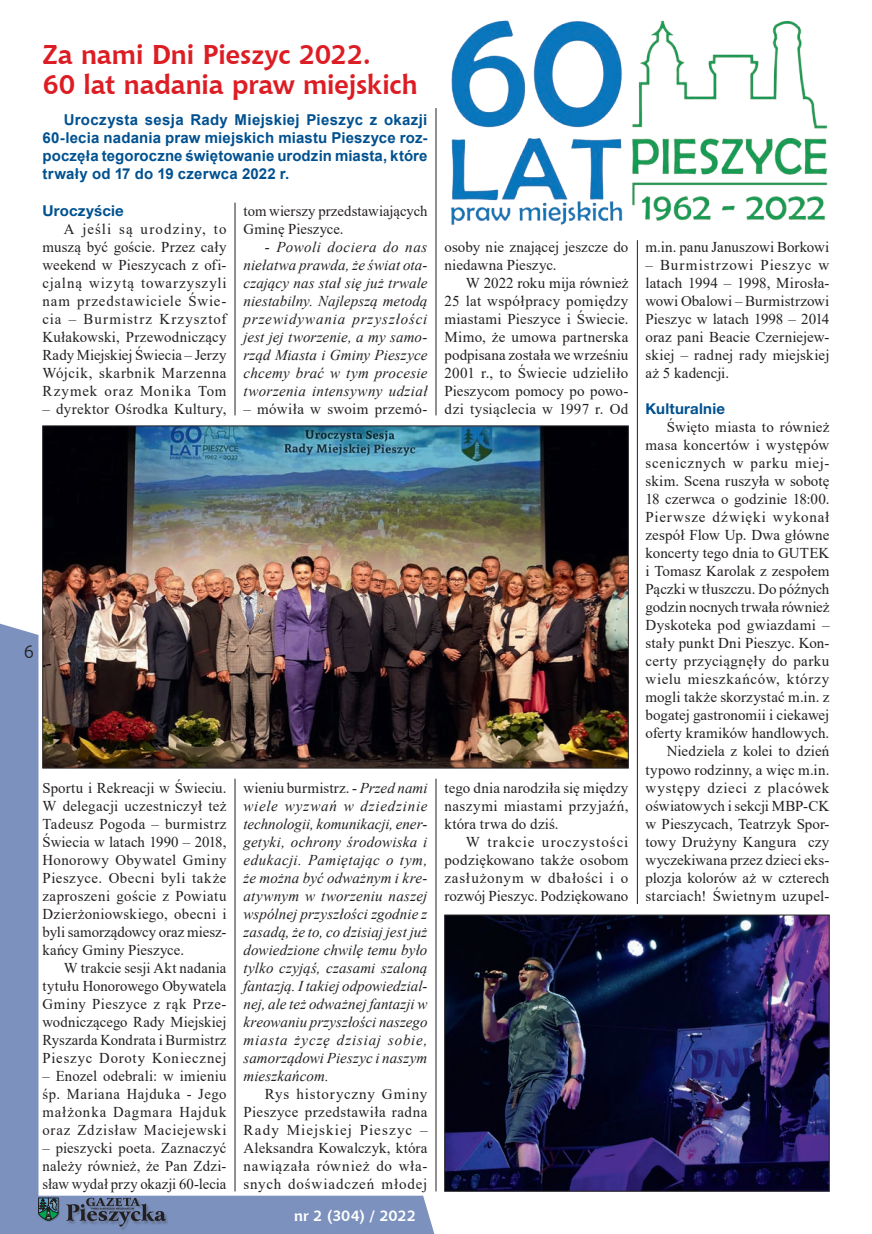
<style>
.page{position:relative;width:872px;height:1234px;background:#fff}
.page>*{position:absolute;margin:0;border:0;box-sizing:border-box;transform-origin:0 0}
.t1{font:700 27px/30px "Chianti BT";letter-spacing:-.005em;color:#dd1d24}
.t2{font:18px "Chianti BT";color:#231f20}
.t3{font:15px/18px "Times New Roman";letter-spacing:.015em;color:#231f20;text-align:justify}
.t4{font:italic 15px/18px "Times New Roman";letter-spacing:.02em;color:#231f20;text-align:justify}
.t5{font:700 15px/18px "Arial";letter-spacing:.005em;color:#015190;text-align:justify}
.t6{font:700 15px "Helvetica Neue LT Pro";letter-spacing:.015em;color:#015190}
.t7{font:700 15px "Chianti BT";letter-spacing:-.005em;color:#fff}
.s1{font-style:normal}
</style>
<div class="page">
<svg style="left:0;top:623px;width:438px;height:610px"></svg>
<hr style="left:235px;top:202px;width:1px;height:213px;background:#231f20">
<hr style="left:235px;top:778px;width:1px;height:413px;background:#231f20">
<hr style="left:637px;top:240px;width:1px;height:663px;background:#231f20">
<hr style="left:436px;top:108px;width:1px;height:307px;background:#231f20">
<hr style="left:436px;top:778px;width:1px;height:413px;background:#231f20">
<img style="left:444px;top:914px;width:385px;height:277px">
<img style="left:42px;top:425px;width:586px;height:343px">
<img style="left:450px;top:20px;width:378px;height:205px">
<h1 class="t1" style="left:43px;top:38px;width:376px">Za nami Dni Pieszyc 2022.<br>60 lat nadania praw miejskich</h1>
<p class="t5" style="left:43px;top:110px;width:386px;text-indent:21px">Uroczysta sesja Rady Miejskiej Pieszyc z okazji 60-lecia nadania praw miejskich miastu Pieszyce roz&shy;poczęła tegoroczne świętowanie urodzin miasta, które trwały od 17 do 19 czerwca 2022 r.</p>
<p class="t6" style="left:43px;top:201px;width:83px">Uroczyście</p>
<p class="t3" style="left:43px;top:219px;width:185px;text-indent:21px">A jeśli są urodziny, to muszą być goście. Przez cały weekend w Pieszycach z ofi&shy;cjalną wizytą towarzyszyli nam przedstawiciele Świe&shy;cia – Burmistrz Krzysztof Kułakowski, Przewodniczący Rady Miejskiej Świecia – Jerzy Wójcik, skarbnik Marzenna Rzymek oraz Monika Tom</p>
<p class="t3" style="left:43px;top:399px;width:185px">– dyrektor Ośrodka Kultury,</p>
<p class="t3" style="left:243px;top:201px;width:185px">tom wierszy przedstawiających<br>Gminę Pieszyce.</p>
<p class="t4" style="left:243px;top:237px;width:185px;text-indent:21px">- Powoli dociera do nas niełatwa prawda, że świat ota&shy;czający nas stał się już trwale niestabilny. Najlepszą metodą przewidywania przyszłości jest jej tworzenie, a my samo&shy;rząd Miasta i Gminy Pieszyce chcemy brać w tym procesie tworzenia intensywny udział</p>
<p class="t3" style="left:243px;top:399px;width:185px">– mówiła w swoim przemó-</p>
<p class="t3" style="left:444px;top:237px;width:185px">osoby nie znającej jeszcze do niedawna Pieszyc.</p>
<p class="t3" style="left:444px;top:273px;width:185px;text-indent:21px">W 2022 roku mija również 25 lat współpracy pomiędzy miastami Pieszyce i Świecie.<br>Mimo, że umowa partnerska podpisana została we wrześniu 2001 r., to Świecie udzieliło Pieszycom pomocy po powo&shy;dzi tysiąclecia w 1997 r. Od</p>
<p class="t2" style="left:24px;top:639px;width:12px">6</p>
<p class="t3" style="left:43px;top:778px;width:185px">Sportu i Rekreacji w Świeciu.<br>W delegacji uczestniczył też Tadeusz Pogoda – burmistrz Świecia w latach 1990 – 2018, Honorowy Obywatel Gminy Pieszyce. Obecni byli także zaproszeni goście z Powiatu Dzierżoniowskiego, obecni i byli samorządowcy oraz miesz&shy;kańcy Gminy Pieszyce.</p>
<p class="t3" style="left:43px;top:958px;width:185px;text-indent:21px">W trakcie sesji Akt nadania tytułu Honorowego Obywatela Gminy Pieszyce z rąk Prze&shy;wodniczącego Rady Miejskiej Ryszarda Kondrata i Burmistrz Pieszyc Doroty Koniecznej</p>
<p class="t3" style="left:43px;top:1066px;width:185px">– Enozel odebrali: w imieniu śp. Mariana Hajduka - Jego małżonka Dagmara Hajduk oraz Zdzisław Maciejewski</p>
<p class="t3" style="left:43px;top:1138px;width:185px">– pieszycki poeta. Zaznaczyć należy również, że Pan Zdzi&shy;sław wydał przy okazji 60-lecia</p>
<p class="t4" style="left:243px;top:778px;width:185px"><span class="s1">wieniu burmistrz.</span> - Przed nami wiele wyzwań w dziedzinie technologii, komunikacji, ener&shy;getyki, ochrony środowiska i edukacji. Pamiętając o tym, że można być odważnym i kre&shy;atywnym w tworzeniu naszej wspólnej przyszłości zgodnie z zasadą, że to, co dzisiaj jest już dowiedzione chwilę temu było tylko czyjąś, czasami szaloną fantazją. I takiej odpowiedzial&shy;nej, ale też odważnej fantazji w kreowaniu przyszłości naszego miasta życzę dzisiaj sobie, samorządowi Pieszyc i naszym mieszkańcom.</p>
<p class="t3" style="left:243px;top:1084px;width:185px;text-indent:21px">Rys historyczny Gminy Pieszyce przedstawiła radna Rady Miejskiej Pieszyc – Aleksandra Kowalczyk, która nawiązała również do wła&shy;snych doświadczeń młodej</p>
<p class="t7" style="left:294px;top:1204px;width:123px">nr 2 (304) / 2022</p>
<p class="t3" style="left:444px;top:778px;width:185px">tego dnia narodziła się między naszymi miastami przyjaźń, która trwa do dziś.</p>
<p class="t3" style="left:444px;top:832px;width:185px;text-indent:21px">W trakcie uroczystości podziękowano także osobom zasłużonym w dbałości i o rozwój Pieszyc. Podziękowano</p>
<p class="t3" style="left:645px;top:237px;width:185px">m.in. panu Januszowi Borkowi</p>
<p class="t3" style="left:645px;top:255px;width:185px">– Burmistrzowi Pieszyc w latach 1994 – 1998, Mirosła&shy;wowi Obalowi – Burmistrzowi Pieszyc w latach 1998 – 2014 oraz pani Beacie Czerniejew&shy;skiej – radnej rady miejskiej aż 5 kadencji.</p>
<p class="t6" style="left:645px;top:399px;width:81px">Kulturalnie</p>
<p class="t3" style="left:645px;top:417px;width:185px;text-align:right">Święto miasta to również masa koncertów i występów scenicznych w parku miej&shy;skim. Scena ruszyła w sobotę<br>18 czerwca o godzinie 18:00.<br>Pierwsze dźwięki wykonał zespół Flow Up. Dwa główne koncerty tego dnia to GUTEK i Tomasz Karolak z zespołem<br>Pączki w tłuszczu. Do późnych godzin nocnych trwała również<br>Dyskoteka pod gwiazdami – stały punkt Dni Pieszyc. Kon&shy;certy przyciągnęły do parku wielu mieszkańców, którzy mogli także skorzystać m.in. z bogatej gastronomii i ciekawej oferty kramików handlowych.<br>Niedziela z kolei to dzień typowo rodzinny, a więc m.in. występy dzieci z placówek oświatowych i sekcji MBP-CK w Pieszycach, Teatrzyk Spor&shy;towy Drużyny Kangura czy wyczekiwana przez dzieci eks&shy;plozja kolorów aż w czterech starciach! Świetnym uzupel-</p>
</div>
